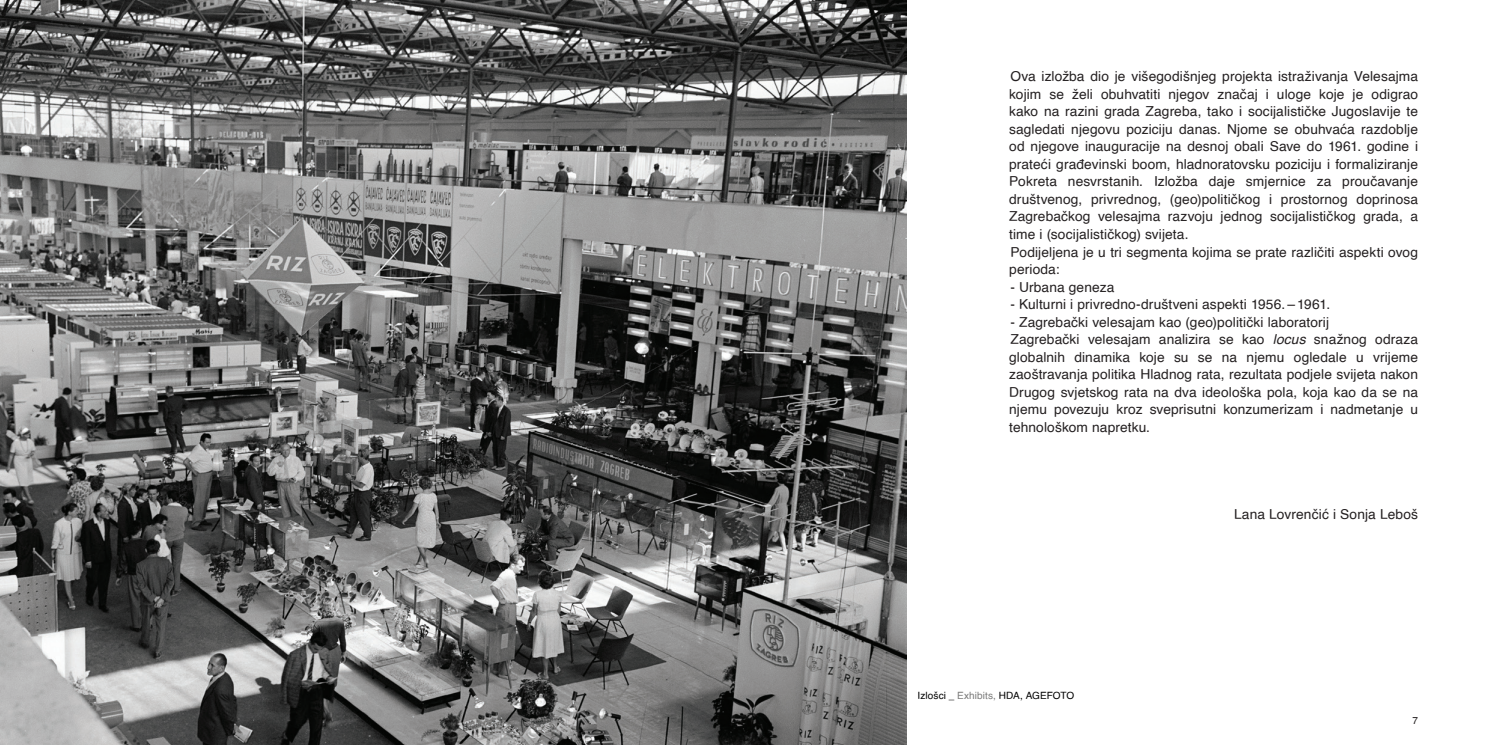
<style>
.page{position:relative;width:1489px;height:745px;background:#fff}
.page>*{position:absolute;margin:0;border:0;box-sizing:border-box;transform-origin:0 0}
.t1{font:13.75px/17.5px "Helvetica";letter-spacing:.01em;color:#231f20}
.t2{font:10px "Helvetica";letter-spacing:.01em;color:#000}
.t3{font:10px "Helvetica";color:#231f20}
.s1{font-style:italic}
.s2{color:#797978}
</style>
<div class="page">
<img style="left:0;top:0;width:906px;height:744px">
<p class="t1" style="left:1009px;top:68px;width:410px">Ova izložba dio je višegodišnjeg projekta istraživanja Velesajma kojim se želi obuhvatiti njegov značaj i uloge koje je odigrao kako na razini grada Zagreba, tako i socijalističke Jugoslavije te sagledati njegovu poziciju danas. Njome se obuhvaća razdoblje od njegove inauguracije na desnoj obali Save do 1961. godine i prateći građevinski boom, hladnoratovsku poziciju i formaliziranje Pokreta nesvrstanih. Izložba daje smjernice za proučavanje društvenog, privrednog, (geo)političkog i prostornog doprinosa Zagrebačkog velesajma razvoju jednog socijalističkog grada, a time i (socijalističkog) svijeta.<br>Podijeljena je u tri segmenta kojima se prate različiti aspekti ovog perioda:</p>
<p class="t1" style="left:1010px;top:278px;width:105px">- Urbana geneza</p>
<p class="t1" style="left:1010px;top:296px;width:321px">- Kulturni i privredno-društveni aspekti 1956. – 1961.</p>
<p class="t1" style="left:1009px;top:313px;width:410px">- Zagrebački velesajam kao (geo)politički laboratorij<br>Zagrebački velesajam analizira se kao <span class="s1">locus</span> snažnog odraza globalnih dinamika koje su se na njemu ogledale u vrijeme zaoštravanja politika Hladnog rata, rezultata podjele svijeta nakon Drugog svjetskog rata na dva ideološka pola, koja kao da se na njemu povezuju kroz sveprisutni konzumerizam i nadmetanje u tehnološkom napretku.</p>
<p class="t2" style="left:917px;top:687px;width:158px">Izlošci _ <span class="s2">Exhibits,</span> HDA, AGEFOTO</p>
<p class="t1" style="left:1233px;top:506px;width:185px">Lana Lovrenčić i Sonja Leboš</p>
<p class="t3" style="left:1412px;top:712px;width:7px">7</p>
</div>
